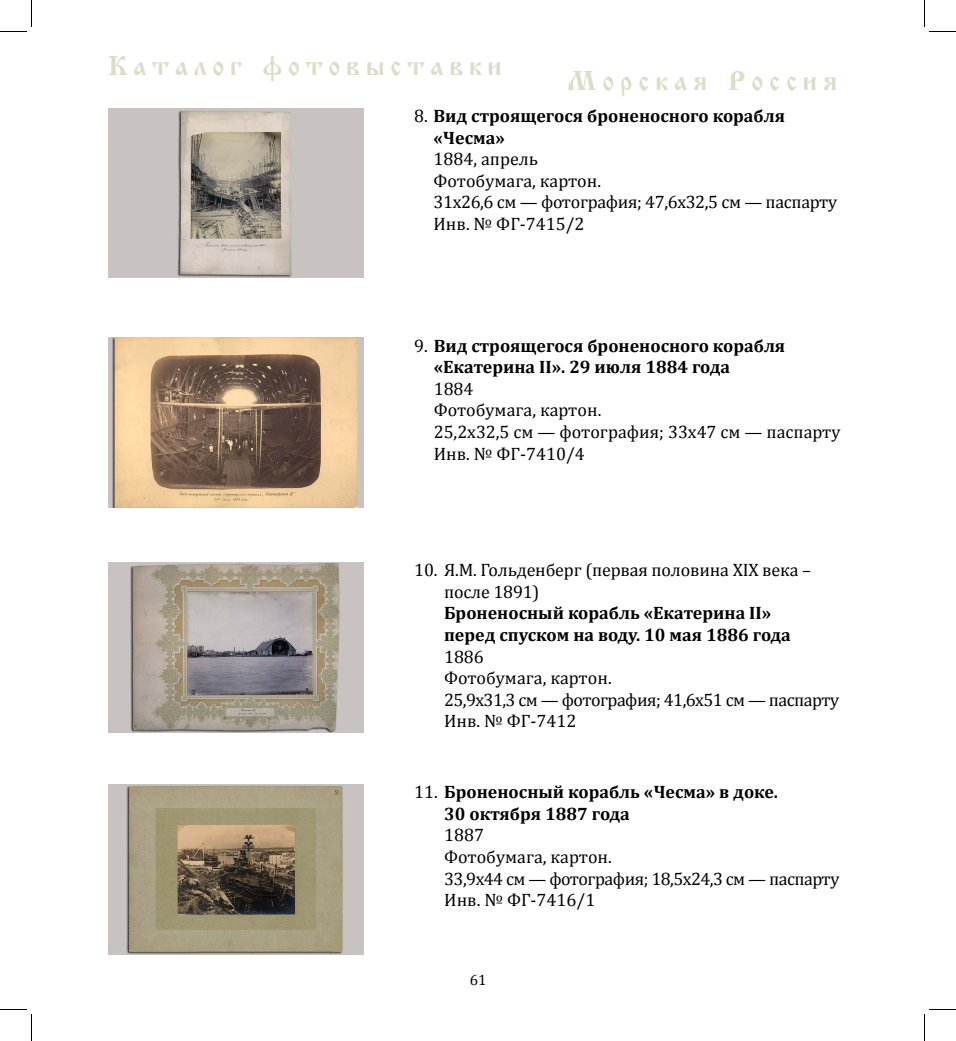
<style>
.page{position:relative;width:956px;height:1041px;background:#fff}
.page>*{position:absolute;margin:0;border:0;box-sizing:border-box;transform-origin:0 0}
.t1{font:27px "Izhitsa";letter-spacing:.21em;color:#dedcc8}
.t2{font:700 18px/21.6px "Cambria";color:#000}
.t3{font:18px/21.6px "Cambria";letter-spacing:-.01em;color:#000}
.t4{font:18px/21.6px "Cambria";letter-spacing:-.03em;color:#000}
.t5{font:15px "Cambria";color:#000}
.s1{font-weight:400}
</style>
<div class="page">
<img style="left:108px;top:108px;width:255px;height:170px">
<img style="left:108px;top:338px;width:255px;height:170px">
<img style="left:108px;top:562px;width:255px;height:170px">
<img style="left:108px;top:784px;width:255px;height:170px">
<svg style="left:0;top:0;width:32px;height:32px"></svg>
<svg style="left:0;top:1009px;width:32px;height:32px"></svg>
<svg style="left:924px;top:0;width:32px;height:32px"></svg>
<svg style="left:924px;top:1009px;width:32px;height:32px"></svg>
<h1 class="t1" style="left:108px;top:51px;width:395px">Каталог фотовыставки</h1>
<h1 class="t1" style="left:568px;top:66px;width:271px">Морская Россия</h1>
<p class="t2" style="left:433px;top:105px;width:353px;text-indent:-19px"><span class="s1">8.</span> Вид строящегося броненосного корабля «Чесма»</p>
<p class="t3" style="left:433px;top:148px;width:405px">1884, апрель<br>Фотобумага, картон.<br>31х26,6 см — фотография; 47,6х32,5 см — паспарту<br>Инв. № ФГ-7415/2</p>
<p class="t2" style="left:434px;top:334px;width:353px;text-indent:-19px"><span class="s1">9.</span> Вид строящегося броненосного корабля «Екатерина II». 29 июля 1884 года</p>
<p class="t3" style="left:434px;top:378px;width:408px">1884<br>Фотобумага, картон.<br>25,2х32,5 см — фотография; 33х47 см — паспарту<br>Инв. № ФГ-7410/4</p>
<p class="t3" style="left:444px;top:559px;width:369px;text-indent:-30px">10. Я.М. Гольденберг (первая половина XIX века – после 1891)</p>
<p class="t2" style="left:444px;top:602px;width:348px">Броненосный корабль «Екатерина II» перед спуском на воду. 10 мая 1886 года</p>
<p class="t4" style="left:444px;top:645px;width:397px">1886<br>Фотобумага, картон.<br>25,9х31,3 см — фотография; 41,6х51 см — паспарту<br>Инв. № ФГ-7412</p>
<p class="t2" style="left:444px;top:781px;width:335px;text-indent:-30px"><span class="s1">11.</span> Броненосный корабль «Чесма» в доке.<br>30 октября 1887 года</p>
<p class="t4" style="left:444px;top:824px;width:397px">1887<br>Фотобумага, картон.<br>33,9х44 см — фотография; 18,5х24,3 см — паспарту<br>Инв. № ФГ-7416/1</p>
<p class="t5" style="left:470px;top:971px;width:18px">61</p>
</div>
